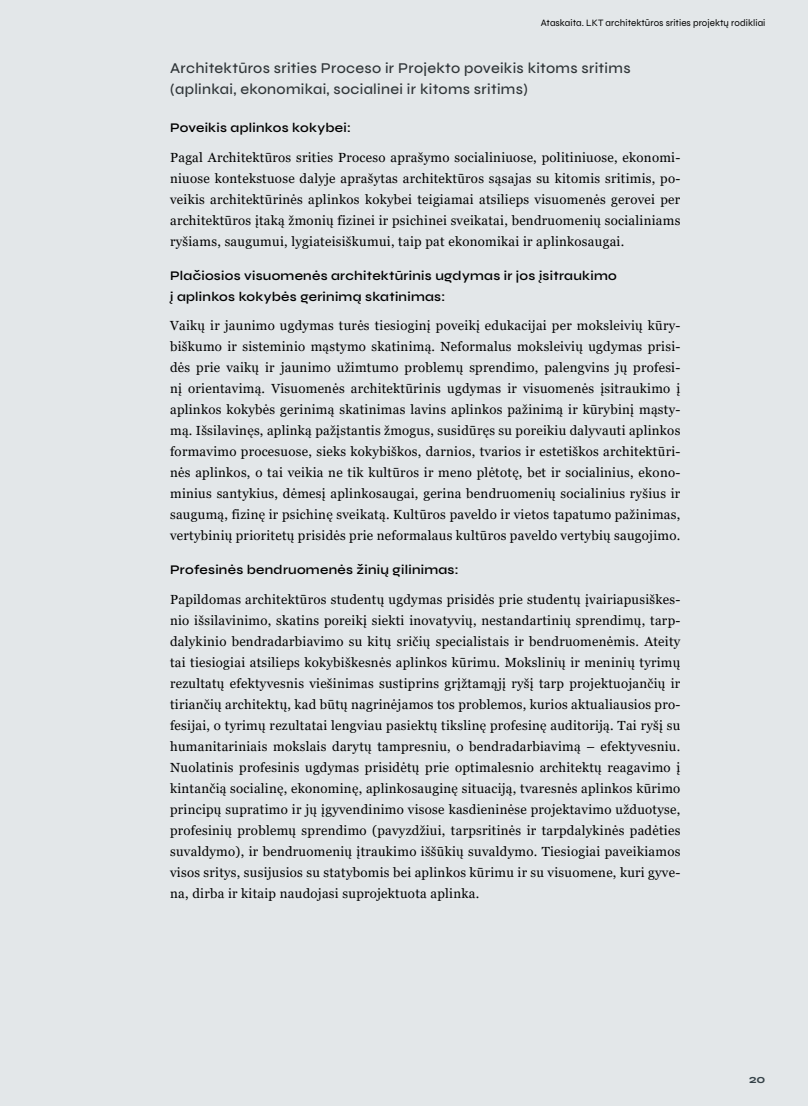
<style>
.page{position:relative;width:808px;height:1106px;background:#e3e7e9}
.page>*{position:absolute;margin:0;border:0;box-sizing:border-box;transform-origin:0 0}
.t1{font:500 15px/21px "Syne";letter-spacing:.02em;color:#2f3538}
.t2{font:13.2px/21px "Georgia";letter-spacing:.02em;color:#000;text-align:justify}
.t3{font:600 13.2px/21px "Syne";letter-spacing:.02em;color:#000}
.t4{font:700 12px "Syne";color:#354248}
.t5{font:9.75px "Syne";letter-spacing:.005em;color:#000}
</style>
<div class="page">
<p class="t5" style="left:541px;top:17px;width:226px">Ataskaita. LKT architektūros srities projektų rodikliai</p>
<p class="t1" style="left:170px;top:58px;width:462px">Architektūros srities Proceso ir Projekto poveikis kitoms sritims (aplinkai, ekonomikai, socialinei ir kitoms sritims)</p>
<p class="t3" style="left:170px;top:117px;width:182px">Poveikis aplinkos kokybei:</p>
<p class="t2" style="left:170px;top:147px;width:512px">Pagal Architektūros srities Proceso aprašymo socialiniuose, politiniuose, ekonomi&shy;niuose kontekstuose dalyje aprašytas architektūros sąsajas su kitomis sritimis, po&shy;veikis architektūrinės aplinkos kokybei teigiamai atsilieps visuomenės gerovei per architektūros įtaką žmonių fizinei ir psichinei sveikatai, bendruomenių socialiniams ryšiams, saugumui, lygiateisiškumui, taip pat ekonomikai ir aplinkosaugai.</p>
<p class="t3" style="left:170px;top:265px;width:448px">Plačiosios visuomenės architektūrinis ugdymas ir jos įsitraukimo į aplinkos kokybės gerinimą skatinimas:</p>
<p class="t2" style="left:170px;top:315px;width:512px">Vaikų ir jaunimo ugdymas turės tiesioginį poveikį edukacijai per moksleivių kūry&shy;biškumo ir sisteminio mąstymo skatinimą. Neformalus moksleivių ugdymas prisi&shy;dės prie vaikų ir jaunimo užimtumo problemų sprendimo, palengvins jų profesi&shy;nį orientavimą. Visuomenės architektūrinis ugdymas ir visuomenės įsitraukimo į aplinkos kokybės gerinimą skatinimas lavins aplinkos pažinimą ir kūrybinį mąsty&shy;mą. Išsilavinęs, aplinką pažįstantis žmogus, susidūręs su poreikiu dalyvauti aplinkos formavimo procesuose, sieks kokybiškos, darnios, tvarios ir estetiškos architektūri&shy;nės aplinkos, o tai veikia ne tik kultūros ir meno plėtotę, bet ir socialinius, ekono&shy;minius santykius, dėmesį aplinkosaugai, gerina bendruomenių socialinius ryšius ir saugumą, fizinę ir psichinę sveikatą. Kultūros paveldo ir vietos tapatumo pažinimas, vertybinių prioritetų prisidės prie neformalaus kultūros paveldo vertybių saugojimo.</p>
<p class="t3" style="left:170px;top:559px;width:290px">Profesinės bendruomenės žinių gilinimas:</p>
<p class="t2" style="left:170px;top:589px;width:512px">Papildomas architektūros studentų ugdymas prisidės prie studentų įvairiapusiškes&shy;nio išsilavinimo, skatins poreikį siekti inovatyvių, nestandartinių sprendimų, tarp&shy;dalykinio bendradarbiavimo su kitų sričių specialistais ir bendruomenėmis. Ateity tai tiesiogiai atsilieps kokybiškesnės aplinkos kūrimu. Mokslinių ir meninių tyrimų rezultatų efektyvesnis viešinimas sustiprins grįžtamąjį ryšį tarp projektuojančių ir tiriančių architektų, kad būtų nagrinėjamos tos problemos, kurios aktualiausios pro&shy;fesijai, o tyrimų rezultatai lengviau pasiektų tikslinę profesinę auditoriją. Tai ryšį su humanitariniais mokslais darytų tampresniu, o bendradarbiavimą – efektyvesniu.<br>Nuolatinis profesinis ugdymas prisidėtų prie optimalesnio architektų reagavimo į kintančią socialinę, ekonominę, aplinkosauginę situaciją, tvaresnės aplinkos kūrimo principų supratimo ir jų įgyvendinimo visose kasdieninėse projektavimo užduotyse, profesinių problemų sprendimo (pavyzdžiui, tarpsritinės ir tarpdalykinės padėties suvaldymo), ir bendruomenių įtraukimo iššūkių suvaldymo. Tiesiogiai paveikiamos visos sritys, susijusios su statybomis bei aplinkos kūrimu ir su visuomene, kuri gyve&shy;na, dirba ir kitaip naudojasi suprojektuota aplinka.</p>
<p class="t4" style="left:749px;top:1071px;width:18px">20</p>
</div>
